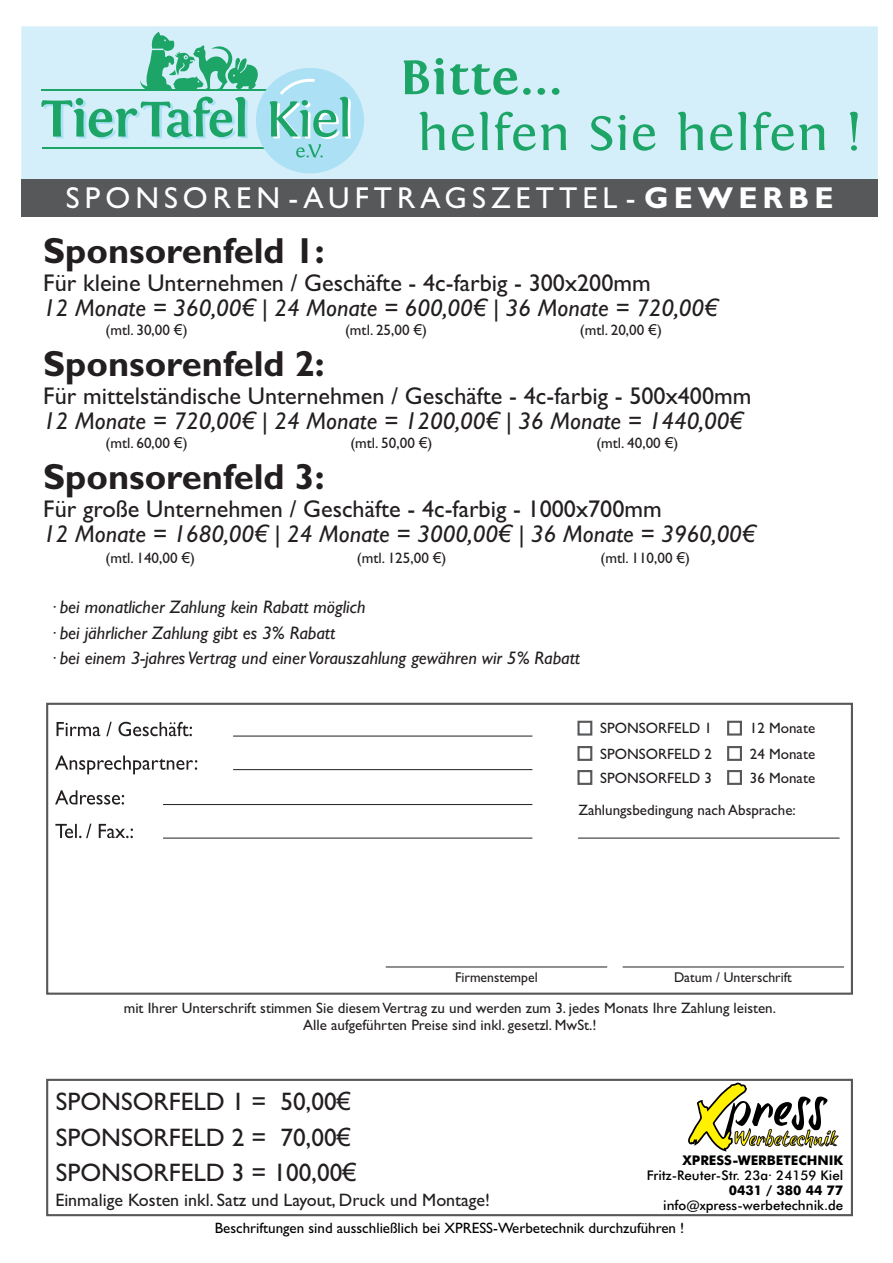
<style>
.page{position:relative;width:893px;height:1263px;background:#fff}
.page>*{position:absolute;margin:0;border:0;box-sizing:border-box;transform-origin:0 0}
.t1{font:79.35px "brush tip Terrence";color:#fff101}
.t2{font:700 36.3px "Gill Sans";color:#231f20}
.t3{font:30.3px "Gill Sans";letter-spacing:.165em;color:#fff}
.t4{font:25.35px/35.2px "Gill Sans";color:#231f20}
.t5{font:24.15px/25.2px "Gill Sans";color:#231f20}
.t6{font:italic 18.15px/25.2px "Gill Sans";color:#231f20}
.t7{font:18px "Gill Sans";color:#231f20}
.t8{font:15.15px "Gill Sans";color:#231f20}
.t9{font:15px/24.6px "Gill Sans";color:#231f20;text-align:justify}
.t10{font:15px "Gill Sans";color:#000}
.t11{font:14.25px "Gill Sans";color:#231f20}
.t12{font:500 13.35px "Futura BT";color:#000}
.t13{font:700 13.35px "Futura BT";color:#000}
.s1{font-weight:700}
.s2{font-style:italic}
.s3{font-family:"Arial";font-style:italic}
.s4{font-family:"Arial"}
</style>
<div class="page">
<div style="left:21px;top:179px;width:857px;height:37px;background:#57585a"></div>
<hr style="left:623px;top:966px;width:221px;height:1px;background:#231f20">
<svg style="left:55px;top:722px;width:142px;height:52px"></svg>
<hr style="left:233px;top:736px;width:299px;height:1px;background:#231f20">
<hr style="left:233px;top:769px;width:299px;height:1px;background:#231f20">
<svg style="left:55px;top:790px;width:78px;height:48px"></svg>
<hr style="left:163px;top:838px;width:369px;height:1px;background:#231f20">
<hr style="left:163px;top:804px;width:369px;height:1px;background:#231f20">
<hr style="left:386px;top:966px;width:221px;height:1px;background:#231f20">
<div style="left:46px;top:703px;width:807px;height:292px;border:2px solid #57585a"></div>
<div style="left:577px;top:721px;width:15px;height:14px;border:2px solid #57585a"></div>
<div style="left:577px;top:746px;width:15px;height:15px;border:2px solid #57585a"></div>
<div style="left:577px;top:770px;width:15px;height:15px;border:2px solid #57585a"></div>
<div style="left:727px;top:721px;width:15px;height:14px;border:2px solid #57585a"></div>
<div style="left:727px;top:746px;width:15px;height:15px;border:2px solid #57585a"></div>
<div style="left:727px;top:770px;width:15px;height:15px;border:2px solid #57585a"></div>
<svg style="left:688px;top:1083px;width:150px;height:69px"></svg>
<div style="left:46px;top:1079px;width:807px;height:137px;border:2px solid #57585a"></div>
<hr style="left:578px;top:838px;width:261px;height:1px;background:#231f20">
<div style="left:21px;top:26px;width:857px;height:153px;background:#d4eff9"></div>
<svg style="left:404px;top:58px;width:454px;height:93px"></svg>
<hr style="left:42px;top:147px;width:242px;height:2px;background:#1da568">
<hr style="left:42px;top:89px;width:237px;height:2px;background:#1da568">
<svg style="left:41px;top:97px;width:207px;height:42px"></svg>
<div style="left:256px;top:68px;width:108px;height:105px;background:#abe0f5;border-radius:50%"></div>
<svg style="left:140px;top:32px;width:118px;height:57px"></svg>
<svg style="left:270px;top:79px;width:81px;height:79px"></svg>
<p class="t3" style="left:66px;top:187px;width:769px">SPONSOREN - AUFTRAGSZETTEL - <span class="s1">GEWERBE</span></p>
<h2 class="t2" style="left:43px;top:238px;width:283px">Sponsorenfeld 1:</h2>
<p class="t5" style="left:43px;top:273px;width:676px">Für kleine Unternehmen / Geschäfte - 4c-farbig - 300x200mm<br><span class="s2">12 Monate = 360,00</span><span class="s3">€</span> <span class="s2">| 24 Monate = 600,00</span><span class="s3">€</span> <span class="s2">| 36 Monate = 720,00</span><span class="s3">€</span></p>
<h2 class="t2" style="left:43px;top:351px;width:283px">Sponsorenfeld 2:</h2>
<p class="t5" style="left:43px;top:386px;width:710px">Für mittelständische Unternehmen / Geschäfte - 4c-farbig - 500x400mm<br><span class="s2">12 Monate = 720,00</span><span class="s3">€</span> <span class="s2">| 24 Monate = 1200,00</span><span class="s3">€</span> <span class="s2">| 36 Monate = 1440,00</span><span class="s3">€</span></p>
<h2 class="t2" style="left:43px;top:464px;width:283px">Sponsorenfeld 3:</h2>
<p class="t5" style="left:43px;top:498px;width:713px">Für große Unternehmen / Geschäfte - 4c-farbig - 1000x700mm<br><span class="s2">12 Monate = 1680,00</span><span class="s3">€</span> <span class="s2">| 24 Monate = 3000,00</span><span class="s3">€</span> <span class="s2">| 36 Monate = 3960,00</span><span class="s3">€</span></p>
<p class="t8" style="left:106px;top:325px;width:84px">(mtl. 30,00 <span class="s4">€</span>)</p>
<p class="t8" style="left:345px;top:325px;width:84px">(mtl. 25,00 <span class="s4">€</span>)</p>
<p class="t8" style="left:580px;top:325px;width:84px">(mtl. 20,00 <span class="s4">€</span>)</p>
<p class="t8" style="left:106px;top:437px;width:84px">(mtl. 60,00 <span class="s4">€</span>)</p>
<p class="t8" style="left:350px;top:437px;width:84px">(mtl. 50,00 <span class="s4">€</span>)</p>
<p class="t8" style="left:596px;top:437px;width:84px">(mtl. 40,00 <span class="s4">€</span>)</p>
<p class="t8" style="left:106px;top:552px;width:91px">(mtl. 140,00 <span class="s4">€</span>)</p>
<p class="t8" style="left:357px;top:552px;width:91px">(mtl. 125,00 <span class="s4">€</span>)</p>
<p class="t8" style="left:600px;top:552px;width:91px">(mtl. 110,00 <span class="s4">€</span>)</p>
<p class="t6" style="left:49px;top:596px;width:533px">· bei monatlicher Zahlung kein Rabatt möglich<br>· bei jährlicher Zahlung gibt es 3% Rabatt<br>· bei einem 3-jahres Vertrag und einer Vorauszahlung gewähren wir 5% Rabatt</p>
<p class="t9" style="left:600px;top:717px;width:113px">SPONSORFELD 1<br>SPONSORFELD 2<br>SPONSORFELD 3</p>
<p class="t9" style="left:750px;top:717px;width:67px">12 Monate 24 Monate 36 Monate</p>
<p class="t9" style="left:578px;top:799px;width:219px">Zahlungsbedingung nach Absprache:</p>
<p class="t11" style="left:455px;top:972px;width:84px">Firmenstempel</p>
<p class="t11" style="left:674px;top:972px;width:119px">Datum / Unterschrift</p>
<p class="t9" style="left:124px;top:1001px;width:654px;line-height:17.4px;text-align:center">mit Ihrer Unterschrift stimmen Sie diesem Vertrag zu und werden zum 3. jedes Monats Ihre Zahlung leisten.<br>Alle aufgeführten Preise sind inkl. gesetzl. MwSt.!</p>
<p class="t4" style="left:56px;top:1087px;width:302px">SPONSORFELD 1 = 50,00<span class="s4">€<br></span>SPONSORFELD 2 = 70,00<span class="s4">€<br></span>SPONSORFELD 3 = 100,00<span class="s4">€</span></p>
<p class="t7" style="left:55px;top:1193px;width:436px">Einmalige Kosten inkl. Satz und Layout, Druck und Montage!</p>
<h1 class="t1" style="left:688px;top:1071px;width:51px">X</h1>
<p class="t13" style="left:682px;top:1154px;width:162px">XPRESS-WERBETECHNIK</p>
<p class="t12" style="left:647px;top:1170px;width:198px">Fritz-Reuter-Str. 23a· 24159 Kiel</p>
<p class="t13" style="left:729px;top:1185px;width:116px">0431 / 380 44 77</p>
<p class="t12" style="left:663px;top:1200px;width:182px">info@xpress-werbetechnik.de</p>
<p class="t10" style="left:215px;top:1223px;width:471px">Beschriftungen sind ausschließlich bei XPRESS-Werbetechnik durchzuführen !</p>
</div>
